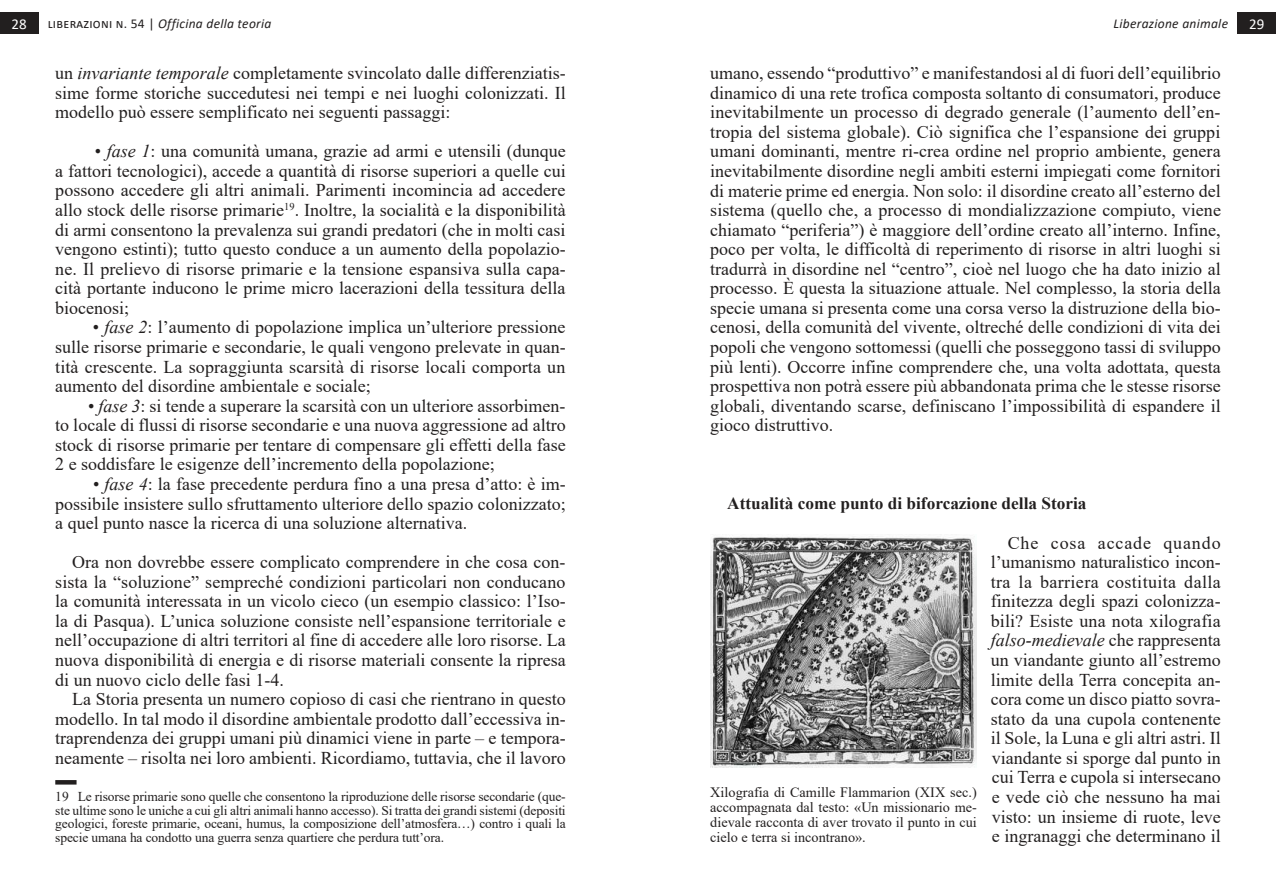
<style>
.page{position:relative;width:1276px;height:893px;background:#fff}
.page>*{position:absolute;margin:0;border:0;box-sizing:border-box;transform-origin:0 0}
.t1{font:18px/19.5px "Times New Roman";color:#221f1f;text-align:justify}
.t2{font:700 17.25px "Times New Roman";color:#221f1f}
.t3{font:15px "Calibri";color:#fff}
.t4{font:14.25px/15px "Times New Roman";color:#221f1f;text-align:justify}
.t5{font:13.5px/13.5px "Times New Roman";letter-spacing:-.01em;color:#221f1f;text-align:justify}
.t6{font:italic 13.5px "Calibri";letter-spacing:.02em;color:#221f1f}
.s1{font-style:normal}
.s2{font-style:italic}
</style>
<div class="page">
<div style="left:0;top:13px;width:38px;height:21px;background:#221f1f"></div>
<div style="left:1237px;top:13px;width:39px;height:21px;background:#221f1f"></div>
<div style="left:55px;top:780px;width:22px;height:5px;background:#221f1f"></div>
<img style="left:710px;top:536px;width:267px;height:232px">
<p class="t3" style="left:12px;top:19px;width:17px">28</p>
<p class="t6" style="left:48px;top:17px;width:225px"><span class="s1">liberazioni n. 54 |</span> Officina della teoria</p>
<p class="t6" style="left:1113px;top:17px;width:116px">Liberazione animale</p>
<p class="t3" style="left:1249px;top:19px;width:17px">29</p>
<p class="t1" style="left:55px;top:65px;width:512px">un <span class="s2">invariante temporale</span> completamente svincolato dalle differenziatis&shy;sime forme storiche succedutesi nei tempi e nei luoghi colonizzati. Il modello può essere semplificato nei seguenti passaggi:</p>
<p class="t1" style="left:55px;top:141px;width:512px;text-indent:40px">• <span class="s2">fase 1</span>: una comunità umana, grazie ad armi e utensili (dunque a fattori tecnologici), accede a quantità di risorse superiori a quelle cui possono accedere gli altri animali. Parimenti incomincia ad accedere allo stock delle risorse primarie<sup>19</sup>. Inoltre, la socialità e la disponibilità di armi consentono la prevalenza sui grandi predatori (che in molti casi vengono estinti); tutto questo conduce a un aumento della popolazio&shy;ne. Il prelievo di risorse primarie e la tensione espansiva sulla capa&shy;cità portante inducono le prime micro lacerazioni della tessitura della biocenosi;</p>
<p class="t1" style="left:55px;top:317px;width:512px;text-indent:38px">• <span class="s2">fase 2</span>: l’aumento di popolazione implica un’ulteriore pressione sulle risorse primarie e secondarie, le quali vengono prelevate in quan&shy;tità crescente. La sopraggiunta scarsità di risorse locali comporta un aumento del disordine ambientale e sociale;</p>
<p class="t1" style="left:55px;top:395px;width:512px;text-indent:33px">• <span class="s2">fase 3</span>: si tende a superare la scarsità con un ulteriore assorbimen&shy;to locale di flussi di risorse secondarie e una nuova aggressione ad altro stock di risorse primarie per tentare di compensare gli effetti della fase 2 e soddisfare le esigenze dell’incremento della popolazione;</p>
<p class="t1" style="left:55px;top:474px;width:512px;text-indent:38px">• <span class="s2">fase 4</span>: la fase precedente perdura fino a una presa d’atto: è im&shy;possibile insistere sullo sfruttamento ulteriore dello spazio colonizzato; a quel punto nasce la ricerca di una soluzione alternativa.</p>
<p class="t1" style="left:55px;top:554px;width:512px;text-indent:17px">Ora non dovrebbe essere complicato comprendere in che cosa con&shy;sista la “soluzione” sempreché condizioni particolari non conducano la comunità interessata in un vicolo cieco (un esempio classico: l’Iso&shy;la di Pasqua). L’unica soluzione consiste nell’espansione territoriale e nell’occupazione di altri territori al fine di accedere alle loro risorse. La nuova disponibilità di energia e di risorse materiali consente la ripresa di un nuovo ciclo delle fasi 1-4.</p>
<p class="t1" style="left:55px;top:691px;width:512px;text-indent:17px">La Storia presenta un numero copioso di casi che rientrano in questo modello. In tal modo il disordine ambientale prodotto dall’eccessiva in&shy;traprendenza dei gruppi umani più dinamici viene in parte – e tempora&shy;neamente – risolta nei loro ambienti. Ricordiamo, tuttavia, che il lavoro</p>
<p class="t5" style="left:55px;top:791px;width:512px">19 Le risorse primarie sono quelle che consentono la riproduzione delle risorse secondarie (que&shy;ste ultime sono le uniche a cui gli altri animali hanno accesso). Si tratta dei grandi sistemi (depositi geologici, foreste primarie, oceani, humus, la composizione dell’atmosfera…) contro i quali la specie umana ha condotto una guerra senza quartiere che perdura tutt’ora.</p>
<p class="t1" style="left:710px;top:65px;width:512px">umano, essendo “produttivo” e manifestandosi al di fuori dell’equilibrio dinamico di una rete trofica composta soltanto di consumatori, produce inevitabilmente un processo di degrado generale (l’aumento dell’en&shy;tropia del sistema globale). Ciò significa che l’espansione dei gruppi umani dominanti, mentre ri-crea ordine nel proprio ambiente, genera inevitabilmente disordine negli ambiti esterni impiegati come fornitori di materie prime ed energia. Non solo: il disordine creato all’esterno del sistema (quello che, a processo di mondializzazione compiuto, viene chiamato “periferia”) è maggiore dell’ordine creato all’interno. Infine, poco per volta, le difficoltà di reperimento di risorse in altri luoghi si tradurrà in disordine nel “centro”, cioè nel luogo che ha dato inizio al processo. È questa la situazione attuale. Nel complesso, la storia della specie umana si presenta come una corsa verso la distruzione della bio&shy;cenosi, della comunità del vivente, oltreché delle condizioni di vita dei popoli che vengono sottomessi (quelli che posseggono tassi di sviluppo più lenti). Occorre infine comprendere che, una volta adottata, questa prospettiva non potrà essere più abbandonata prima che le stesse risorse globali, diventando scarse, definiscano l’impossibilità di espandere il gioco distruttivo.</p>
<p class="t2" style="left:727px;top:498px;width:361px">Attualità come punto di biforcazione della Storia</p>
<p class="t1" style="left:990px;top:534px;width:232px;text-indent:17px">Che cosa accade quando l’umanismo naturalistico incon&shy;tra la barriera costituita dalla finitezza degli spazi colonizza&shy;bili? Esiste una nota xilografia <span class="s2">falso-medievale</span> che rappresenta un viandante giunto all’estremo limite della Terra concepita an&shy;cora come un disco piatto sovra&shy;stato da una cupola contenente il Sole, la Luna e gli altri astri. Il viandante si sporge dal punto in cui Terra e cupola si intersecano e vede ciò che nessuno ha mai visto: un insieme di ruote, leve e ingranaggi che determinano il</p>
<p class="t4" style="left:710px;top:786px;width:268px">Xilografia di Camille Flammarion (XIX sec.) accompagnata dal testo: «Un missionario me&shy;dievale racconta di aver trovato il punto in cui cielo e terra si incontrano».</p>
</div>
